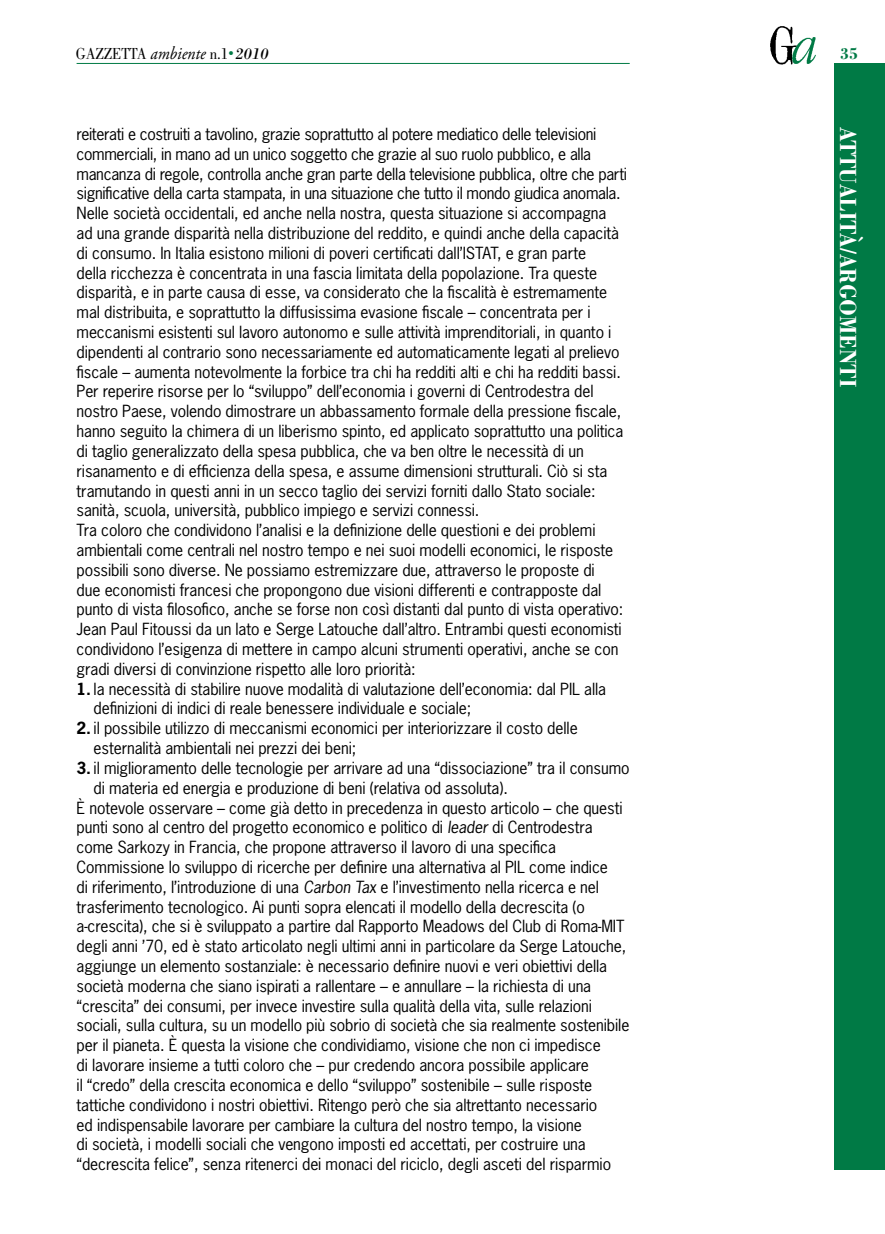
<style>
.page{position:relative;width:885px;height:1234px;background:#fff}
.page>*{position:absolute;margin:0;border:0;box-sizing:border-box;transform-origin:0 0}
.t1{font:700 24px "Bodoni Std";color:#fff;scale:.9 1}
.t2{font:16.5px "Bodoni Std";color:#000;scale:.9 1}
.t3{font:700 16.5px "Bodoni Std";color:#007a45;scale:.9 1}
.t4{font:15.75px/19.8px "News Gothic Std";letter-spacing:-.005em;color:#000}
.s1{font-family:"Adobe Garamond Pro";font-style:italic;font-size:18px}
.s2{font-size:12px;color:#007a45}
.s3{font-style:italic}
.s4{font-weight:700}
.s5{font-style:inherit}
</style>
<div class="page">
<div style="left:834px;top:64px;width:50px;height:1105px;background:#007a45"></div>
<img style="left:770px;top:26px;width:23px;height:39px">
<img style="left:791px;top:37px;width:25px;height:28px">
<hr style="left:77px;top:63px;width:552px;height:1px;background:#007a45">
<p class="t2" style="left:76px;top:44px;width:215px">GAZZETTA <span class="s1">ambiente</span> n.1<span class="s2">•</span> <span class="s3">2010</span></p>
<p class="t3" style="left:840px;top:43px;width:22px">35</p>
<p class="t4" style="left:77px;top:124px;width:552px">reiterati e costruiti a tavolino, grazie soprattutto al potere mediatico delle televisioni commerciali, in mano ad un unico soggetto che grazie al suo ruolo pubblico, e alla mancanza di regole, controlla anche gran parte della televisione pubblica, oltre che parti significative della carta stampata, in una situazione che tutto il mondo giudica anomala.<br>Nelle società occidentali, ed anche nella nostra, questa situazione si accompagna<br>ad una grande disparità nella distribuzione del reddito, e quindi anche della capacità di consumo. In Italia esistono milioni di poveri certificati dall’ISTAT, e gran parte<br>della ricchezza è concentrata in una fascia limitata della popolazione. Tra queste disparità, e in parte causa di esse, va considerato che la fiscalità è estremamente mal distribuita, e soprattutto la diffusissima evasione fiscale – concentrata per i meccanismi esistenti sul lavoro autonomo e sulle attività imprenditoriali, in quanto i dipendenti al contrario sono necessariamente ed automaticamente legati al prelievo fiscale – aumenta notevolmente la forbice tra chi ha redditi alti e chi ha redditi bassi.<br>Per reperire risorse per lo “sviluppo” dell’economia i governi di Centrodestra del nostro Paese, volendo dimostrare un abbassamento formale della pressione fiscale, hanno seguito la chimera di un liberismo spinto, ed applicato soprattutto una politica di taglio generalizzato della spesa pubblica, che va ben oltre le necessità di un risanamento e di efficienza della spesa, e assume dimensioni strutturali. Ciò si sta tramutando in questi anni in un secco taglio dei servizi forniti dallo Stato sociale: sanità, scuola, università, pubblico impiego e servizi connessi.<br>Tra coloro che condividono l’analisi e la definizione delle questioni e dei problemi ambientali come centrali nel nostro tempo e nei suoi modelli economici, le risposte possibili sono diverse. Ne possiamo estremizzare due, attraverso le proposte di<br>due economisti francesi che propongono due visioni differenti e contrapposte dal punto di vista filosofico, anche se forse non così distanti dal punto di vista operativo:<br>Jean Paul Fitoussi da un lato e Serge Latouche dall’altro. Entrambi questi economisti condividono l’esigenza di mettere in campo alcuni strumenti operativi, anche se con gradi diversi di convinzione rispetto alle loro priorità:</p>
<p class="t4" style="left:94px;top:678px;width:514px;text-indent:-17px"><span class="s4">1.</span> la necessità di stabilire nuove modalità di valutazione dell’economia: dal PIL alla definizioni di indici di reale benessere individuale e sociale;</p>
<p class="t4" style="left:94px;top:718px;width:485px;text-indent:-17px"><span class="s4">2.</span> il possibile utilizzo di meccanismi economici per interiorizzare il costo delle esternalità ambientali nei prezzi dei beni;</p>
<p class="t4" style="left:77px;top:757px;width:554px"><span class="s4">3.</span> il miglioramento delle tecnologie per arrivare ad una “dissociazione” tra il consumo</p>
<p class="t4" style="left:94px;top:777px;width:416px">di materia ed energia e produzione di beni (relativa od assoluta).</p>
<p class="t4" style="left:77px;top:797px;width:547px">È notevole osservare – come già detto in precedenza in questo articolo – che questi</p>
<p class="t4" style="left:77px;top:817px;width:517px">punti sono al centro del progetto economico e politico di <span class="s3">leader</span> di Centrodestra</p>
<p class="t4" style="left:77px;top:837px;width:481px">come Sarkozy in Francia, che propone attraverso il lavoro di una specifica</p>
<p class="t4" style="left:77px;top:856px;width:533px">Commissione lo sviluppo di ricerche per definire una alternativa al PIL come indice</p>
<p class="t4" style="left:77px;top:876px;width:524px">di riferimento, l’introduzione di una <span class="s3">Carbon Tax</span> e l’investimento nella ricerca e nel</p>
<p class="t4" style="left:77px;top:896px;width:510px">trasferimento tecnologico. Ai punti sopra elencati il modello della decrescita (o</p>
<p class="t4" style="left:77px;top:916px;width:549px">a-crescita), che si è sviluppato a partire dal Rapporto Meadows del Club di Roma-MIT</p>
<p class="t4" style="left:77px;top:936px;width:551px">degli anni ’70, ed è stato articolato negli ultimi anni in particolare da Serge Latouche,</p>
<p class="t4" style="left:77px;top:955px;width:532px">aggiunge un elemento sostanziale: è necessario definire nuovi e veri obiettivi della</p>
<p class="t4" style="left:77px;top:975px;width:516px">società moderna che siano ispirati a rallentare – e annullare – la richiesta di una</p>
<p class="t4" style="left:77px;top:995px;width:517px">“crescita” dei consumi, per invece investire sulla qualità della vita, sulle relazioni</p>
<p class="t4" style="left:77px;top:1015px;width:554px">sociali, sulla cultura, su un modello più sobrio di società che sia realmente sostenibile</p>
<p class="t4" style="left:77px;top:1035px;width:525px">per il pianeta. È questa la visione che condividiamo, visione che non ci impedisce</p>
<p class="t4" style="left:77px;top:1054px;width:514px">di lavorare insieme a tutti coloro che – pur credendo ancora possibile applicare</p>
<p class="t4" style="left:77px;top:1074px;width:517px">il “credo” della crescita economica e dello “sviluppo” sostenibile – sulle risposte</p>
<p class="t4" style="left:77px;top:1094px;width:522px">tattiche condividono i nostri obiettivi. Ritengo però che sia altrettanto necessario</p>
<p class="t4" style="left:77px;top:1114px;width:506px">ed indispensabile lavorare per cambiare la cultura del nostro tempo, la visione</p>
<p class="t4" style="left:77px;top:1134px;width:510px">di società, i modelli sociali che vengono imposti ed accettati, per costruire una</p>
<p class="t4" style="left:77px;top:1153px;width:536px">“decrescita felice”, senza ritenerci dei monaci del riciclo, degli asceti del risparmio</p>
<p class="t1" style="left:863px;top:127px;width:290px;rotate:90deg"><span class="s5">ATTUALIT</span>À/ARGOMENTI</p>
</div>
